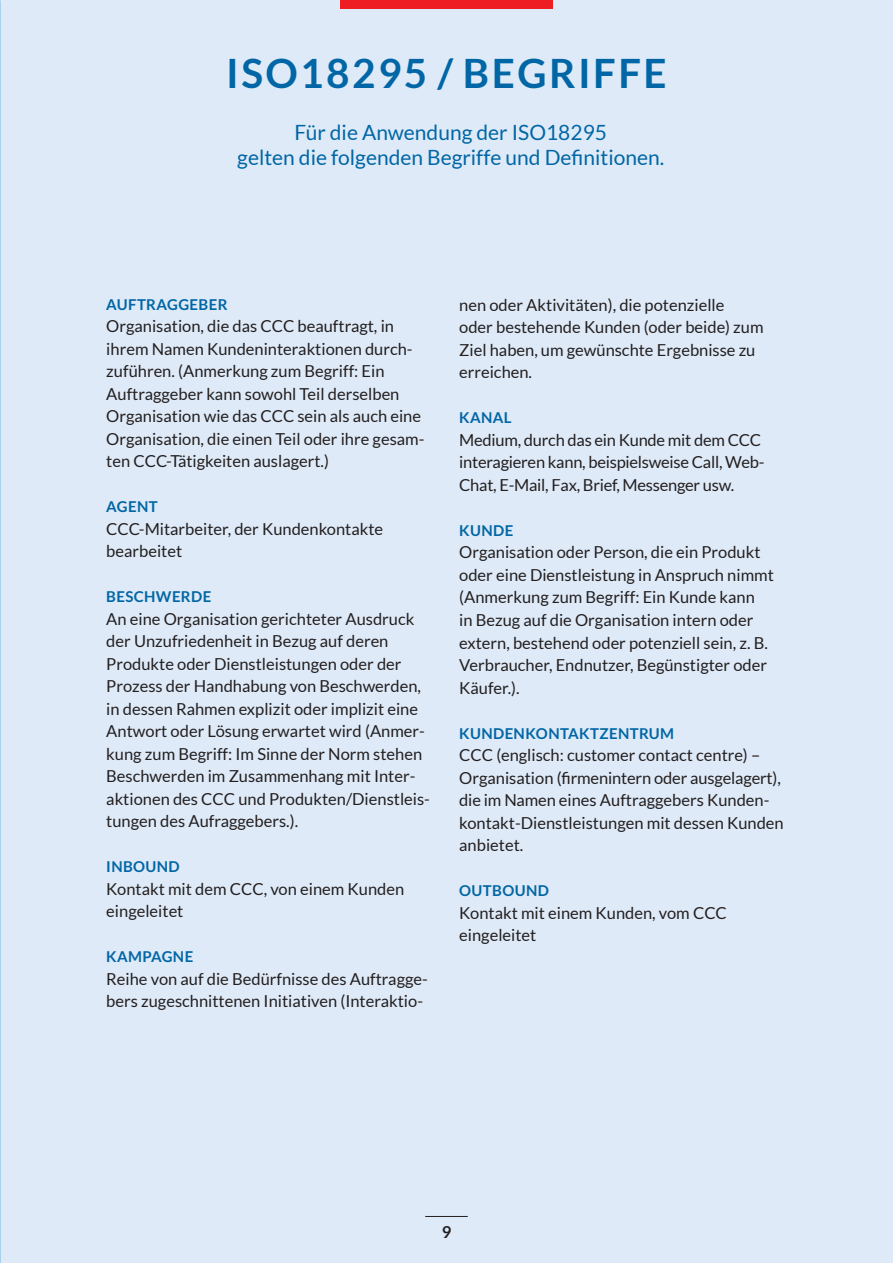
<style>
.page{position:relative;width:893px;height:1263px;background:#deeaf7}
.page>*{position:absolute;margin:0;border:0;box-sizing:border-box;transform-origin:0 0}
.headline{font:700 40.5px "Lato";letter-spacing:.06em;color:#0166a5}
.fließtext{font:21px/25.2px "Lato";color:#0166a5;text-align:center}
.fließtext-2{font:16.5px/22.5px "Lato";color:#231f20}
.fließtext-3{font:700 16.5px "Lato";color:#231f20}
.fließtext-4{font:700 15px "Lato";letter-spacing:.025em;color:#0166a5}
</style>
<div class="page">
<hr style="left:425px;top:1216px;width:43px;height:1px;background:#231f20">
<img style="left:0;top:0;width:1px;height:1263px">
<div style="left:340px;top:0;width:213px;height:9px;background:#ee1d23"></div>
<p class="headline" style="left:226px;top:50px;width:442px">ISO18295 / BEGRIFFE</p>
<p class="fließtext" style="left:237px;top:119px;width:428px">Für die Anwendung der ISO18295<br>gelten die folgenden Begriffe und Definitionen.</p>
<p class="fließtext-4" style="left:106px;top:296px;width:123px">AUFTRAGGEBER</p>
<p class="fließtext-2" style="left:106px;top:315px;width:320px">Organisation, die das CCC beauftragt, in ihrem Namen Kundeninteraktionen durch&shy;zuführen. (Anmerkung zum Begriff: Ein Auftraggeber kann sowohl Teil derselben Organisation wie das CCC sein als auch eine Organisation, die einen Teil oder ihre gesam&shy;ten CCC-Tätigkeiten auslagert.)</p>
<p class="fließtext-4" style="left:106px;top:498px;width:53px">AGENT</p>
<p class="fließtext-2" style="left:106px;top:517px;width:278px">CCC-Mitarbeiter, der Kundenkontakte bearbeitet</p>
<p class="fließtext-4" style="left:106px;top:588px;width:107px">BESCHWERDE</p>
<p class="fließtext-2" style="left:106px;top:607px;width:325px">An eine Organisation gerichteter Ausdruck der Unzufriedenheit in Bezug auf deren Produkte oder Dienstleistungen oder der Prozess der Handhabung von Beschwerden, in dessen Rahmen explizit oder implizit eine Antwort oder Lösung erwartet wird (Anmer&shy;kung zum Begriff: Im Sinne der Norm stehen Beschwerden im Zusammenhang mit Inter&shy;aktionen des CCC und Produkten/Dienstleis&shy;tungen des Aufraggebers.).</p>
<p class="fließtext-4" style="left:106px;top:858px;width:75px">INBOUND</p>
<p class="fließtext-2" style="left:106px;top:877px;width:299px">Kontakt mit dem CCC, von einem Kunden eingeleitet</p>
<p class="fließtext-4" style="left:106px;top:948px;width:88px">KAMPAGNE</p>
<p class="fließtext-2" style="left:106px;top:967px;width:323px">Reihe von auf die Bedürfnisse des Auftragge&shy;bers zugeschnittenen Initiativen (Interaktio-</p>
<p class="fließtext-2" style="left:459px;top:294px;width:306px">nen oder Aktivitäten), die potenzielle<br>oder bestehende Kunden (oder beide) zum Ziel haben, um gewünschte Ergebnisse zu erreichen.</p>
<p class="fließtext-4" style="left:459px;top:409px;width:54px">KANAL</p>
<p class="fließtext-2" style="left:459px;top:429px;width:307px">Medium, durch das ein Kunde mit dem CCC interagieren kann, beispielsweise Call, Web-<br>Chat, E-Mail, Fax, Brief, Messenger usw.</p>
<p class="fließtext-4" style="left:459px;top:522px;width:56px">KUNDE</p>
<p class="fließtext-2" style="left:459px;top:541px;width:316px">Organisation oder Person, die ein Produkt oder eine Dienstleistung in Anspruch nimmt (Anmerkung zum Begriff: Ein Kunde kann<br>in Bezug auf die Organisation intern oder extern, bestehend oder potenziell sein, z. B.<br>Verbraucher, Endnutzer, Begünstigter oder Käufer.).</p>
<p class="fließtext-4" style="left:459px;top:724px;width:216px">KUNDENKONTAKTZENTRUM</p>
<p class="fließtext-2" style="left:459px;top:744px;width:326px">CCC (englisch: customer contact centre) – Organisation (firmenintern oder ausgelagert), die im Namen eines Auftraggebers Kunden&shy;kontakt-Dienstleistungen mit dessen Kunden anbietet.</p>
<p class="fließtext-4" style="left:459px;top:882px;width:91px">OUTBOUND</p>
<p class="fließtext-2" style="left:459px;top:901px;width:269px">Kontakt mit einem Kunden, vom CCC eingeleitet</p>
<p class="fließtext-3" style="left:442px;top:1222px;width:11px">9</p>
</div>
